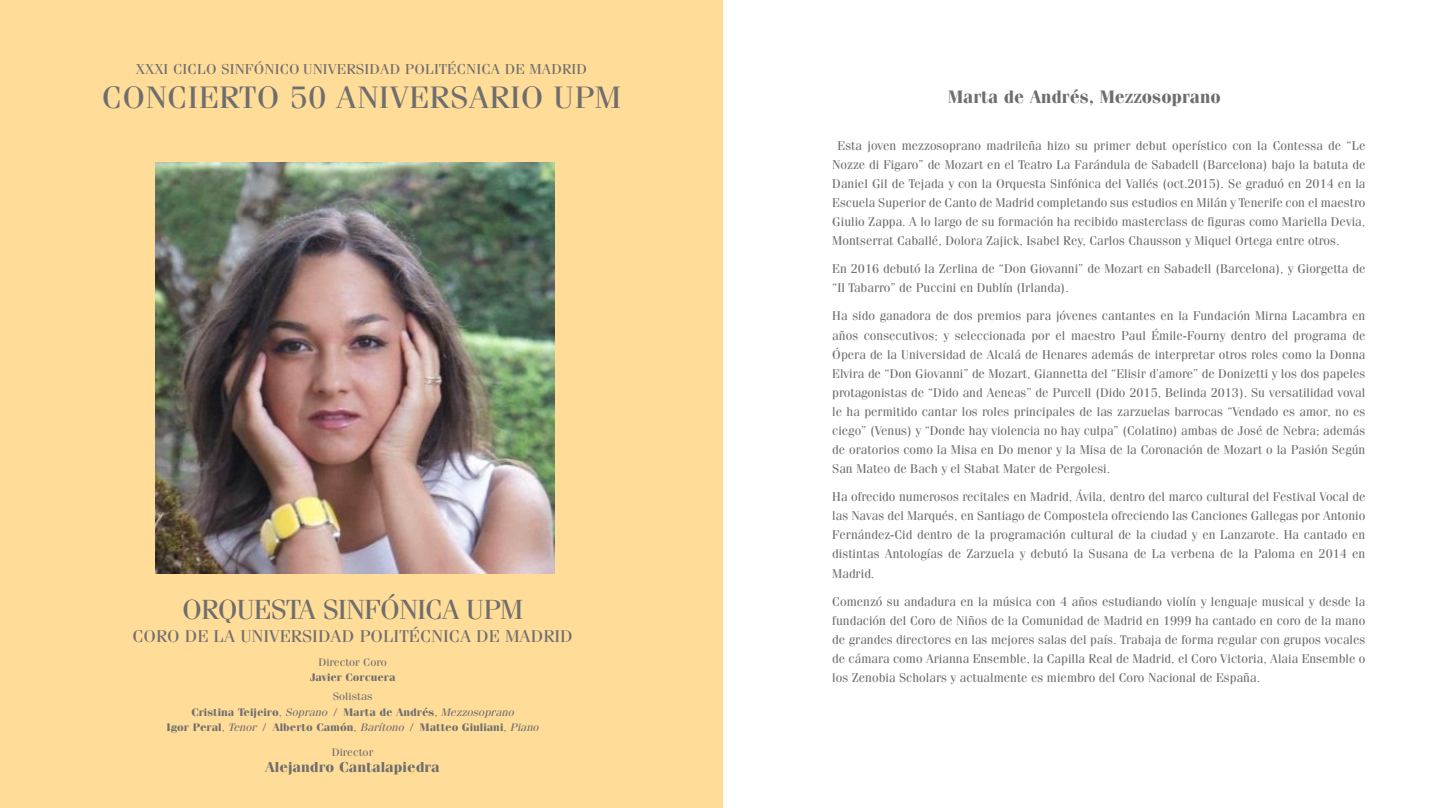
<style>
.page{position:relative;width:1446px;height:808px;background:#fff}
.page>*{position:absolute;margin:0;border:0;box-sizing:border-box;transform-origin:0 0}
.t1{font:31.05px "Fenice Std";letter-spacing:.01em;color:#6f6e6e;scale:1.07 1}
.t2{font:27.6px "Fenice Std";letter-spacing:-.03em;color:#6f6e6e;scale:1.05 1}
.t3{font:700 18px "Fenice Std";color:#6f6e6e}
.t4{font:17.1px "Fenice Std";color:#6f6e6e;scale:1.07 1}
.t5{font:14.4px "Fenice Std";letter-spacing:.01em;color:#6f6e6e;scale:1.07 1}
.t6{font:700 14.4px "Fenice Std";color:#6f6e6e;scale:1.07 1}
.t7{font:12.75px/19px "Fenice Std";color:#6f6e6e;text-align:justify}
.t8{font:700 10.95px/15.6px "Fenice Std";color:#6f6e6e;text-align:center;scale:1.07 1}
.t9{font:10.95px "Fenice Std";color:#6f6e6e;scale:1.07 1}
.t10{font:700 10.8px "Fenice Std";color:#6f6e6e;scale:1.07 1}
.s1{font-weight:400}
.s2{font-weight:400;font-style:italic}
</style>
<div class="page">
<div style="left:0;top:0;width:723px;height:808px;background:#ffdd98"></div>
<img style="left:156px;top:163px;width:398px;height:410px">
<p class="t5" style="left:136px;top:60px;width:423px">XXXI CICLO SINFÓNICO UNIVERSIDAD POLITÉCNICA DE MADRID</p>
<h1 class="t1" style="left:102px;top:79px;width:487px">CONCIERTO 50 ANIVERSARIO UPM</h1>
<h2 class="t2" style="left:182px;top:593px;width:326px">ORQUESTA SINFÓNICA UPM</h2>
<h3 class="t4" style="left:132px;top:625px;width:413px">CORO DE LA UNIVERSIDAD POLITÉCNICA DE MADRID</h3>
<p class="t9" style="left:318px;top:656px;width:65px">Director Coro</p>
<p class="t10" style="left:310px;top:670px;width:82px">Javier Corcuera</p>
<p class="t8" style="left:166px;top:688px;width:349px"><span class="s1">Solistas<br></span>Cristina Teijeiro<span class="s1">,</span> <span class="s2">Soprano</span> <span class="s1">/</span> Marta de Andrés<span class="s1">,</span> <span class="s2">Mezzosoprano<br></span>Igor Peral<span class="s1">,</span> <span class="s2">Tenor</span> <span class="s1">/</span> Alberto Camón<span class="s1">,</span> <span class="s2">Barítono</span> <span class="s1">/</span> Matteo Giuliani<span class="s1">,</span> <span class="s2">Piano</span></p>
<p class="t9" style="left:332px;top:746px;width:40px">Director</p>
<p class="t6" style="left:265px;top:758px;width:165px">Alejandro Cantalapiedra</p>
<h3 class="t3" style="left:948px;top:86px;width:274px">Marta de Andrés, Mezzosoprano</h3>
<p class="t7" style="left:832px;top:136px;width:535px;text-indent:5px">Esta joven mezzosoprano madrileña hizo su primer debut operístico con la Contessa de “Le Nozze di Figaro” de Mozart en el Teatro La Farándula de Sabadell (Barcelona) bajo la batuta de Daniel Gil de Tejada y con la Orquesta Sinfónica del Vallés (oct.2015). Se graduó en 2014 en la Escuela Superior de Canto de Madrid completando sus estudios en Milán y Tenerife con el maestro Giulio Zappa. A lo largo de su formación ha recibido masterclass de figuras como Mariella Devia, Montserrat Caballé, Dolora Zajick, Isabel Rey, Carlos Chausson y Miquel Ortega entre otros.</p>
<p class="t7" style="left:832px;top:259px;width:535px">En 2016 debutó la Zerlina de “Don Giovanni” de Mozart en Sabadell (Barcelona), y Giorgetta de “Il Tabarro” de Puccini en Dublín (Irlanda).</p>
<p class="t7" style="left:832px;top:306px;width:535px">Ha sido ganadora de dos premios para jóvenes cantantes en la Fundación Mirna Lacambra en años consecutivos; y seleccionada por el maestro Paul Émile-Fourny dentro del programa de Ópera de la Universidad de Alcalá de Henares además de interpretar otros roles como la Donna Elvira de “Don Giovanni” de Mozart, Giannetta del “Elisir d’amore” de Donizetti y los dos papeles protagonistas de “Dido and Aeneas” de Purcell (Dido 2015, Belinda 2013). Su versatilidad voval le ha permitido cantar los roles principales de las zarzuelas barrocas “Vendado es amor, no es ciego” (Venus) y “Donde hay violencia no hay culpa” (Colatino) ambas de José de Nebra; además de oratorios como la Misa en Do menor y la Misa de la Coronación de Mozart o la Pasión Según San Mateo de Bach y el Stabat Mater de Pergolesi.</p>
<p class="t7" style="left:832px;top:487px;width:534px">Ha ofrecido numerosos recitales en Madrid, Ávila, dentro del marco cultural del Festival Vocal de las Navas del Marqués, en Santiago de Compostela ofreciendo las Canciones Gallegas por Antonio Fernández-Cid dentro de la programación cultural de la ciudad y en Lanzarote. Ha cantado en distintas Antologías de Zarzuela y debutó la Susana de La verbena de la Paloma en 2014 en Madrid.</p>
<p class="t7" style="left:832px;top:591px;width:535px">Comenzó su andadura en la música con 4 años estudiando violín y lenguaje musical y desde la fundación del Coro de Niños de la Comunidad de Madrid en 1999 ha cantado en coro de la mano de grandes directores en las mejores salas del país. Trabaja de forma regular con grupos vocales de cámara como Arianna Ensemble, la Capilla Real de Madrid, el Coro Victoria, Alaia Ensemble o los Zenobia Scholars y actualmente es miembro del Coro Nacional de España.</p>
</div>
